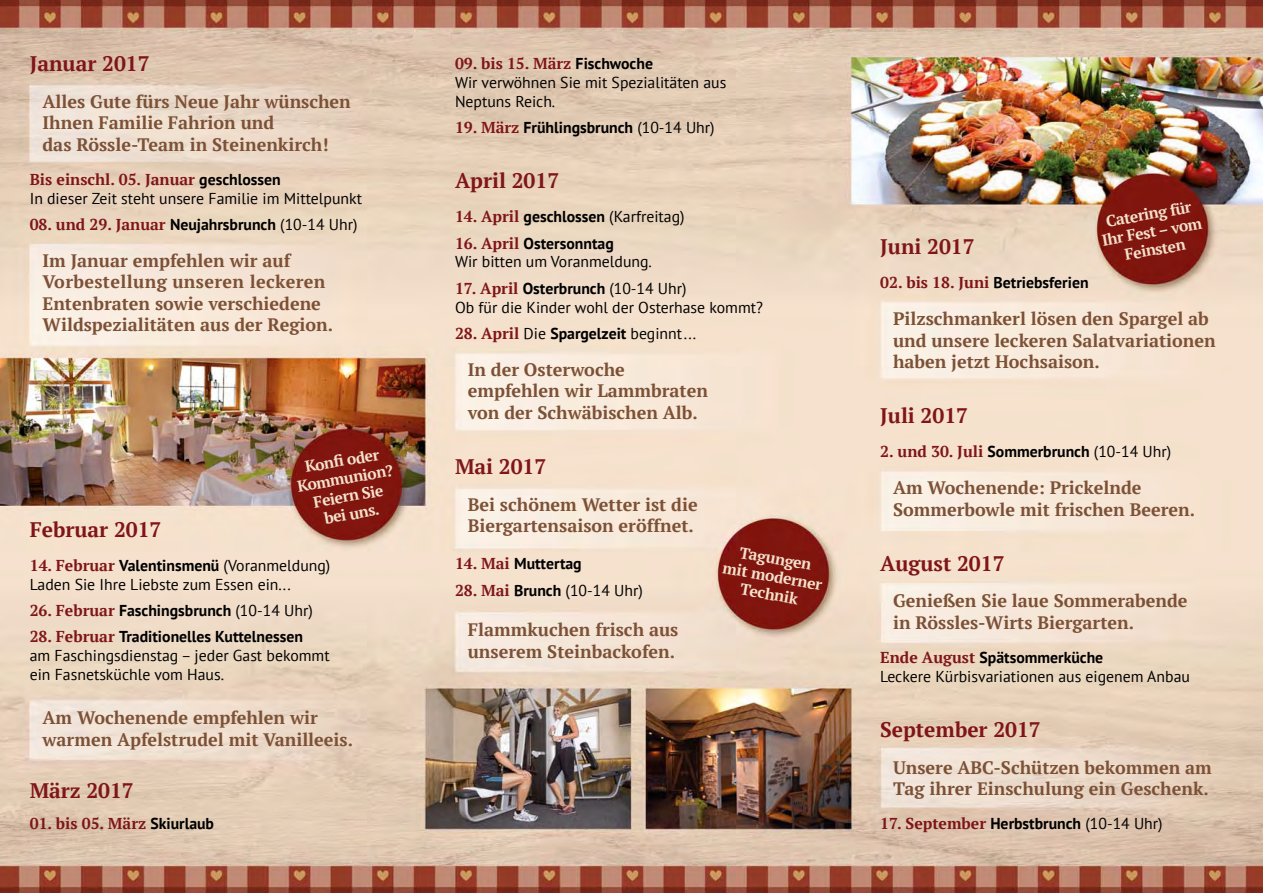
<style>
.page{position:relative;width:1263px;height:893px;background:#fff}
.page>*{position:absolute;margin:0;border:0;box-sizing:border-box;transform-origin:0 0}
.t1{font:700 21px "PT Serif";color:#7f1518}
.t2{font:700 18px/21.6px "PT Serif";color:#7c5136}
.t3{font:15.75px/18.9px "PT Sans";color:#000}
.t4{font:700 15.75px "PT Serif";color:#7f1518}
.t5{font:700 15.75px "PT Sans";color:#000}
.t6{font:700 15.75px/18px "PT Serif";color:#f4e1cb;text-align:center}
.s1{font-family:"PT Sans";color:#000}
.s2{font-family:"PT Sans";font-weight:400;color:#000}
.s3{font-family:"PT Serif";font-weight:700;color:#7f1518}
.s4{font-weight:700}
.s5{font-family:"PT Serif";color:#7f1518}
.s6{font-weight:400}
</style>
<div class="page">
<img style="left:0;top:0;width:1263px;height:893px">
<p class="t1" style="left:30px;top:49px;width:121px">Januar 2017</p>
<p class="t2" style="left:43px;top:90px;width:310px">Alles Gute fürs Neue Jahr wünschen<br>Ihnen Familie Fahrion und<br>das Rössle-Team in Steinenkirch!</p>
<p class="t4" style="left:30px;top:168px;width:252px">Bis einschl. 05. Januar <span class="s1">geschlossen</span></p>
<p class="t3" style="left:30px;top:188px;width:334px">In dieser Zeit steht unsere Familie im Mittelpunkt</p>
<p class="t4" style="left:30px;top:214px;width:329px">08. und 29. Januar <span class="s1">Neujahrsbrunch</span> <span class="s2">(10-14 Uhr)</span></p>
<p class="t2" style="left:43px;top:249px;width:292px">Im Januar empfehlen wir auf<br>Vorbestellung unseren leckeren<br>Entenbraten sowie verschiedene<br>Wildspezialitäten aus der Region.</p>
<p class="t6" style="left:293px;top:460px;width:99px;rotate:-10deg">Konfi oder<br>Kommunion?<br>Feiern Sie<br>bei uns.</p>
<p class="t1" style="left:30px;top:515px;width:133px">Februar 2017</p>
<p class="t3" style="left:30px;top:555px;width:302px"><span class="s3">14. Februar</span> <span class="s4">Valentinsmenü</span> (Voranmeldung)<br>Laden Sie Ihre Liebste zum Essen ein...</p>
<p class="t5" style="left:30px;top:600px;width:285px"><span class="s5">26. Februar</span> Faschingsbrunch <span class="s6">(10-14 Uhr)</span></p>
<p class="t3" style="left:30px;top:627px;width:301px"><span class="s3">28. Februar</span> <span class="s4">Traditionelles Kuttelnessen<br></span>am Faschingsdienstag – jeder Gast bekommt ein Fasnetsküchle vom Haus.</p>
<p class="t2" style="left:43px;top:707px;width:312px">Am Wochenende empfehlen wir warmen Apfelstrudel mit Vanilleeis.</p>
<p class="t1" style="left:30px;top:776px;width:106px">März 2017</p>
<p class="t4" style="left:30px;top:812px;width:186px">01. bis 05. März <span class="s1">Skiurlaub</span></p>
<p class="t4" style="left:455px;top:52px;width:199px">09. bis 15. März <span class="s1">Fischwoche</span></p>
<p class="t3" style="left:455px;top:72px;width:273px">Wir verwöhnen Sie mit Spezialitäten aus<br>Neptuns Reich.</p>
<p class="t5" style="left:455px;top:117px;width:261px"><span class="s5">19. März</span> Frühlingsbrunch <span class="s6">(10-14 Uhr)</span></p>
<p class="t1" style="left:455px;top:166px;width:106px">April 2017</p>
<p class="t3" style="left:455px;top:207px;width:231px"><span class="s3">14. April</span> <span class="s4">geschlossen</span> (Karfreitag)</p>
<p class="t3" style="left:455px;top:233px;width:198px"><span class="s3">16. April</span> <span class="s4">Ostersonntag<br></span>Wir bitten um Voranmeldung.</p>
<p class="t3" style="left:455px;top:278px;width:310px"><span class="s3">17. April</span> <span class="s4">Osterbrunch</span> (10-14 Uhr)<br>Ob für die Kinder wohl der Osterhase kommt?</p>
<p class="t3" style="left:455px;top:324px;width:243px"><span class="s3">28. April</span> Die <span class="s4">Spargelzeit</span> beginnt ...</p>
<p class="t2" style="left:468px;top:358px;width:242px">In der Osterwoche empfehlen wir Lammbraten von der Schwäbischen Alb.</p>
<p class="t1" style="left:455px;top:452px;width:93px">Mai 2017</p>
<p class="t2" style="left:468px;top:493px;width:231px">Bei schönem Wetter ist die<br>Biergartensaison eröffnet.</p>
<p class="t5" style="left:455px;top:553px;width:128px"><span class="s5">14. Mai</span> Muttertag</p>
<p class="t3" style="left:455px;top:580px;width:189px"><span class="s3">28. Mai</span> <span class="s4">Brunch</span> (10-14 Uhr)</p>
<p class="t2" style="left:468px;top:619px;width:212px">Flammkuchen frisch aus unserem Steinbackofen.</p>
<p class="t6" style="left:727px;top:540px;width:102px;rotate:10deg">Tagungen mit moderner<br>Technik</p>
<p class="t6" style="left:1097px;top:213px;width:103px;rotate:-10deg">Catering für<br>Ihr Fest – vom<br>Feinsten</p>
<p class="t1" style="left:880px;top:233px;width:96px">Juni 2017</p>
<p class="t5" style="left:880px;top:272px;width:210px"><span class="s5">02. bis 18. Juni</span> Betriebsferien</p>
<p class="t2" style="left:893px;top:307px;width:324px">Pilzschmankerl lösen den Spargel ab und unsere leckeren Salatvariationen haben jetzt Hochsaison.</p>
<p class="t1" style="left:880px;top:402px;width:89px">Juli 2017</p>
<p class="t4" style="left:880px;top:441px;width:292px">2. und 30. Juli <span class="s1">Sommerbrunch</span> <span class="s2">(10-14 Uhr)</span></p>
<p class="t2" style="left:893px;top:476px;width:303px">Am Wochenende: Prickelnde<br>Sommerbowle mit frischen Beeren.</p>
<p class="t1" style="left:880px;top:549px;width:126px">August 2017</p>
<p class="t2" style="left:893px;top:590px;width:296px">Genießen Sie laue Sommerabende in Rössles-Wirts Biergarten.</p>
<p class="t3" style="left:880px;top:647px;width:311px"><span class="s3">Ende August</span> <span class="s4">Spätsommerküche<br></span>Leckere Kürbisvariationen aus eigenem Anbau</p>
<p class="t1" style="left:880px;top:715px;width:162px">September 2017</p>
<p class="t2" style="left:893px;top:756px;width:320px">Unsere ABC-Schützen bekommen am<br>Tag ihrer Einschulung ein Geschenk.</p>
<p class="t4" style="left:880px;top:813px;width:284px">17. September <span class="s1">Herbstbrunch</span> <span class="s2">(10-14 Uhr)</span></p>
</div>
